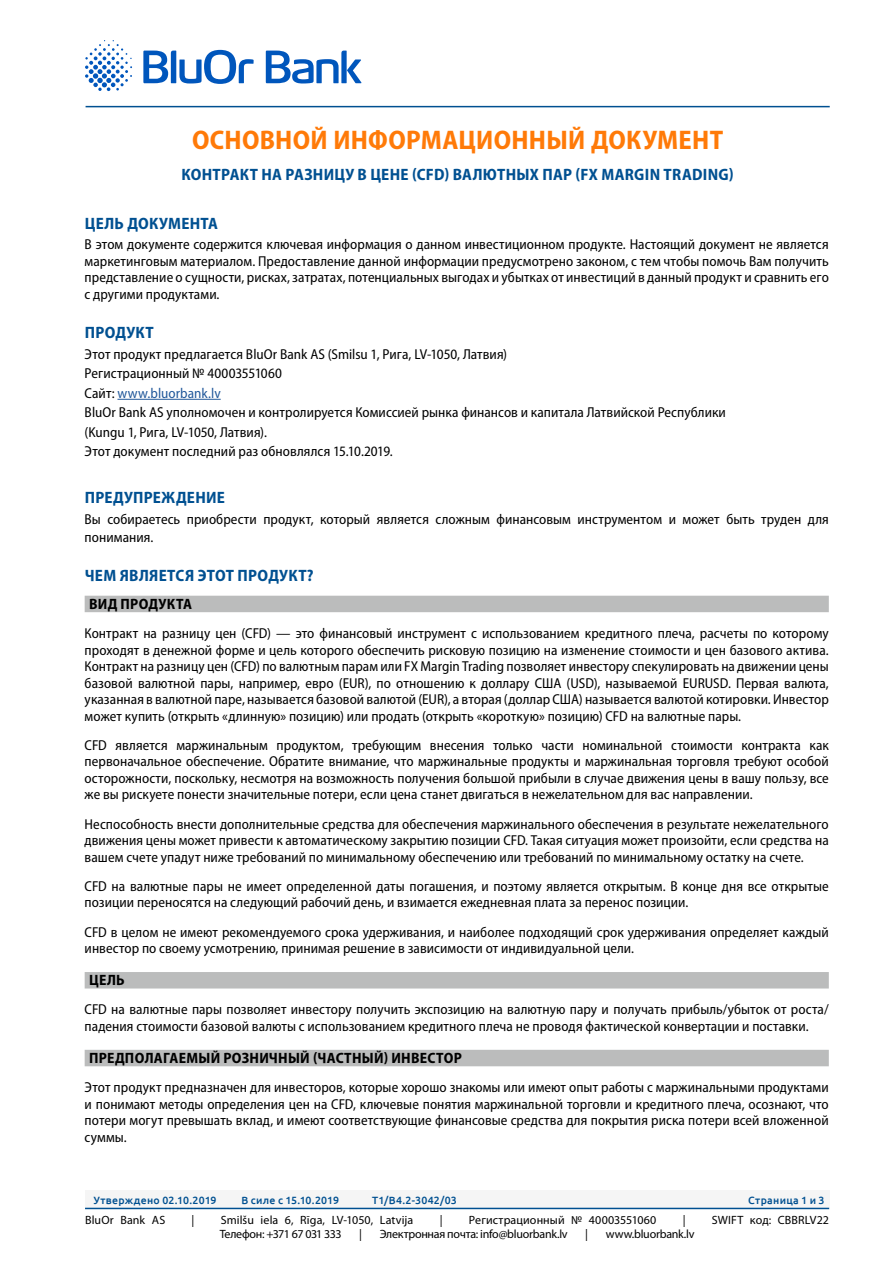
<style>
.page{position:relative;width:893px;height:1263px;background:#fff}
.page>*{position:absolute;margin:0;border:0;box-sizing:border-box;transform-origin:0 0}
.t1{font:700 semi-condensed 27px "Myriad Pro";letter-spacing:.01em;color:#ff7a08}
.t2{font:700 semi-condensed 16.5px "Myriad Pro";letter-spacing:.015em;color:#005091}
.t3{font:700 semi-condensed 15px "Myriad Pro";letter-spacing:.02em;color:#000}
.t4{font:semi-condensed 14.4px/16.5px "Myriad Pro";letter-spacing:.005em;color:#000;text-align:justify}
.t5{font:12px "Myriad Pro";color:#000}
.t6{font:12px "Myriad Pro";letter-spacing:-.02em;color:#000}
.t7{font:12px "Myriad Pro";letter-spacing:-.045em;color:#000}
.t8{font:500 10.5px "Ubuntu";letter-spacing:.025em;color:#005091}
.s1{color:#22599b}
</style>
<div class="page">
<div style="left:85px;top:1191px;width:744px;height:17px;background:#f5f5f5"></div>
<hr style="left:85px;top:1208px;width:744px;height:1px;background:#005091">
<hr style="left:86px;top:106px;width:744px;height:1px;background:#005091">
<svg style="left:85px;top:40px;width:47px;height:51px"></svg>
<svg style="left:143px;top:50px;width:111px;height:34px"></svg>
<svg style="left:266px;top:51px;width:96px;height:33px"></svg>
<hr style="left:117px;top:399px;width:104px;height:1px;background:#22599b">
<div style="left:85px;top:596px;width:744px;height:16px;background:#bbbcbc"></div>
<div style="left:85px;top:972px;width:744px;height:16px;background:#bbbcbc"></div>
<div style="left:85px;top:1050px;width:744px;height:16px;background:#bbbcbc"></div>
<h1 class="t1" style="left:192px;top:122px;width:533px">ОСНОВНОЙ ИНФОРМАЦИОННЫЙ ДОКУМЕНТ</h1>
<p class="t2" style="left:182px;top:163px;width:554px">КОНТРАКТ НА РАЗНИЦУ В ЦЕНЕ (CFD) ВАЛЮТНЫХ ПАР (FX MARGIN TRADING)</p>
<p class="t2" style="left:85px;top:213px;width:135px">ЦЕЛЬ ДОКУМЕНТА</p>
<p class="t4" style="left:85px;top:236px;width:746px">В этом документе содержится ключевая информация о данном инвестиционном продукте. Настоящий документ не является маркетинговым материалом. Предоставление данной информации предусмотрено законом, с тем чтобы помочь Вам получить представление о сущности, рисках, затратах, потенциальных выгодах и убытках от инвестиций в данный продукт и сравнить его с другими продуктами.</p>
<p class="t2" style="left:85px;top:322px;width:71px">ПРОДУКТ</p>
<p class="t4" style="left:85px;top:344px;width:643px;line-height:19.5px;text-align:left">Этот продукт предлагается BluOr Bank AS (Smilsu 1, Рига, LV-1050, Латвия)<br>Регистрационный № 40003551060<br>Сайт: <span class="s1">www.bluorbank.lv<br></span>BluOr Bank AS уполномочен и контролируется Комиссией рынка финансов и капитала Латвийской Республики (Kungu 1, Рига, LV-1050, Латвия).<br>Этот документ последний раз обновлялся 15.10.2019.</p>
<p class="t2" style="left:85px;top:487px;width:142px">ПРЕДУПРЕЖДЕНИЕ</p>
<p class="t4" style="left:85px;top:510px;width:746px;line-height:18px">Вы собираетесь приобрести продукт, который является сложным финансовым инструментом и может быть труден для понимания.</p>
<p class="t2" style="left:85px;top:565px;width:230px">ЧЕМ ЯВЛЯЕТСЯ ЭТОТ ПРОДУКТ?</p>
<p class="t3" style="left:89px;top:594px;width:105px">ВИД ПРОДУКТА</p>
<p class="t4" style="left:85px;top:625px;width:746px">Контракт на разницу цен (CFD) — это финансовый инструмент с использованием кредитного плеча, расчеты по которому проходят в денежной форме и цель которого обеспечить рисковую позицию на изменение стоимости и цен базового актива.<br>Контракт на разницу цен (CFD) по валютным парам или FX Margin Trading позволяет инвестору спекулировать на движении цены базовой валютной пары, например, евро (EUR), по отношению к доллару США (USD), называемой EURUSD. Первая валюта, указанная в валютной паре, называется базовой валютой (EUR), а вторая (доллар США) называется валютой котировки. Инвестор может купить (открыть «длинную» позицию) или продать (открыть «короткую» позицию) CFD на валютные пары.</p>
<p class="t4" style="left:85px;top:736px;width:746px">CFD является маржинальным продуктом, требующим внесения только части номинальной стоимости контракта как первоначальное обеспечение. Обратите внимание, что маржинальные продукты и маржинальная торговля требуют особой осторожности, поскольку, несмотря на возможность получения большой прибыли в случае движения цены в вашу пользу, все же вы рискуете понести значительные потери, если цена станет двигаться в нежелательном для вас направлении.</p>
<p class="t4" style="left:85px;top:815px;width:746px">Неспособность внести дополнительные средства для обеспечения маржинального обеспечения в результате нежелательного движения цены может привести к автоматическому закрытию позиции CFD. Такая ситуация может произойти, если средства на вашем счете упадут ниже требований по минимальному обеспечению или требований по минимальному остатку на счете.</p>
<p class="t4" style="left:85px;top:878px;width:746px">CFD на валютные пары не имеет определенной даты погашения, и поэтому является открытым. В конце дня все открытые позиции переносятся на следующий рабочий день, и взимается ежедневная плата за перенос позиции.</p>
<p class="t4" style="left:85px;top:923px;width:746px">CFD в целом не имеют рекомендуемого срока удерживания, и наиболее подходящий срок удерживания определяет каждый инвестор по своему усмотрению, принимая решение в зависимости от индивидуальной цели.</p>
<p class="t3" style="left:89px;top:970px;width:37px">ЦЕЛЬ</p>
<p class="t4" style="left:85px;top:1001px;width:746px">CFD на валютные пары позволяет инвестору получить экспозицию на валютную пару и получать прибыль/убыток от роста/ падения стоимости базовой валюты с использованием кредитного плеча не проводя фактической конвертации и поставки.</p>
<p class="t3" style="left:89px;top:1048px;width:374px">ПРЕДПОЛАГАЕМЫЙ РОЗНИЧНЫЙ (ЧАСТНЫЙ) ИНВЕСТОР</p>
<p class="t4" style="left:85px;top:1079px;width:746px">Этот продукт предназначен для инвесторов, которые хорошо знакомы или имеют опыт работы с маржинальными продуктами и понимают методы определения цен на CFD, ключевые понятия маржинальной торговли и кредитного плеча, осознают, что потери могут превышать вклад, и имеют соответствующие финансовые средства для покрытия риска потери всей вложенной суммы.</p>
<p class="t8" style="left:94px;top:1193px;width:125px">Утверждено 02.10.2019</p>
<p class="t8" style="left:241px;top:1193px;width:99px">В силе с 15.10.2019</p>
<p class="t8" style="left:372px;top:1193px;width:86px">T1/B4.2-3042/03</p>
<p class="t8" style="left:748px;top:1193px;width:78px">Страница 1 и 3</p>
<p class="t5" style="left:85px;top:1214px;width:82px">BluOr Bank AS</p>
<p class="t5" style="left:192px;top:1214px;width:4px">|</p>
<p class="t5" style="left:221px;top:1214px;width:194px">Smilšu iela 6, Rīga, LV-1050, Latvija</p>
<p class="t5" style="left:440px;top:1214px;width:4px">|</p>
<p class="t5" style="left:469px;top:1214px;width:189px">Регистрационный № 40003551060</p>
<p class="t5" style="left:683px;top:1214px;width:4px">|</p>
<p class="t5" style="left:712px;top:1214px;width:119px">SWIFT код: CBBRLV22</p>
<p class="t7" style="left:220px;top:1228px;width:123px">Телефон: +371 67 031 333</p>
<p class="t5" style="left:359px;top:1228px;width:4px">|</p>
<p class="t6" style="left:380px;top:1228px;width:189px">Электронная почта: info@bluorbank.lv</p>
<p class="t5" style="left:585px;top:1228px;width:4px">|</p>
<p class="t6" style="left:606px;top:1228px;width:90px">www.bluorbank.lv</p>
</div>
